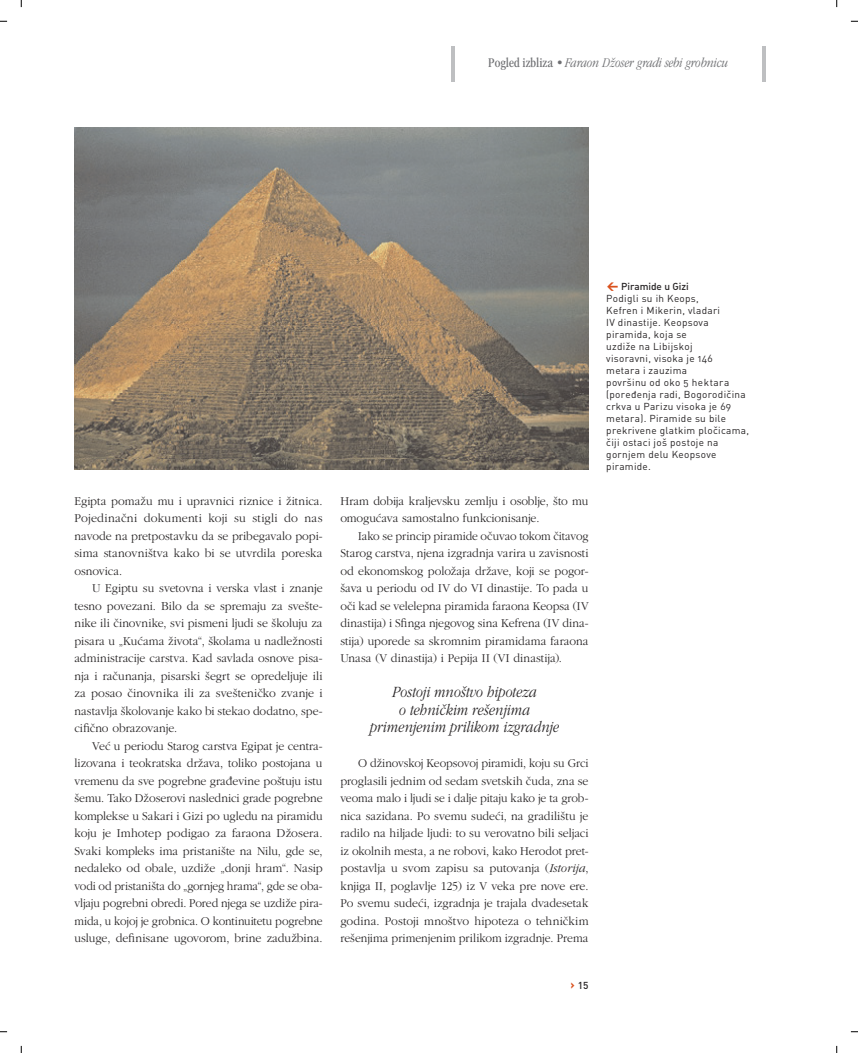
<style>
.page{position:relative;width:858px;height:1053px;background:#fff}
.page>*{position:absolute;margin:0;border:0;box-sizing:border-box;transform-origin:0 0}
.t1{font:italic 300 16.25px/17.5px "ITC Garamond Std";letter-spacing:-.005em;color:#262324;text-align:center;scale:.85 1}
.t2{font:italic 300 condensed 13.75px "ITC Garamond Std";color:#6e6f72}
.t3{font:300 12.5px/17.5px "ITC Garamond Std";color:#262324;text-align:justify;scale:.95 1}
.t4{font:300 12.5px/17.5px "ITC Garamond Std";color:#262324;text-align:justify;scale:.93 1}
.t5{font:10px/12px "DIN UV Regular";letter-spacing:.03em;color:#262324}
.t6{font:10px "DIN UV Medium";color:#262324}
.t7{font:500 10px "DIN";color:#231f20}
.s1{font-weight:400;font-style:normal}
.s2{font-family:"Adobe Garamond Pro";font-weight:400;font-stretch:normal}
.s3{font-style:italic}
.s4{font-weight:700;font-size:12.5px;color:#da511d}
.s5{font-family:"DIN";font-weight:900;font-size:11.25px;color:#da511d}
</style>
<div class="page">
<hr style="left:451px;top:46px;width:3px;height:36px;background:#bebfc1">
<hr style="left:762px;top:46px;width:3px;height:35px;background:#bebfc1">
<img style="left:74px;top:128px;width:514px;height:341px">
<svg style="left:0;top:20px;width:7px;height:2px"></svg>
<svg style="left:850px;top:20px;width:7px;height:2px"></svg>
<svg style="left:20px;top:0;width:2px;height:7px"></svg>
<svg style="left:20px;top:1045px;width:2px;height:7px"></svg>
<p class="t2" style="left:488px;top:58px;width:242px"><span class="s1">Pogled izbliza</span> <span class="s2">•</span> Faraon Džoser gradi sebi grobnicu</p>
<p class="t3" style="left:74px;top:493px;width:263px">Egip ta po ma žu mu i uprav ni ci ri zni ce i žit ni ca.<br>Po je di nač ni do ku men ti ko ji su sti gli do nas na vo de na pret po stav ku da se pri be ga va lo po pi&shy;si ma sta nov ni štva ka ko bi se utvr di la po re ska osno vi ca.</p>
<p class="t3" style="left:74px;top:580px;width:263px;text-indent:18px">U Egip tu su sve tov na i ver ska vlast i zna nje te sno po ve za ni. Bi lo da se spre ma ju za sve šte&shy;ni ke ili či nov ni ke, svi pi sme ni lju di se ško lu ju za pi sa ra u „Ku ća ma ži vo ta“, ško la ma u nad le žno sti ad mi ni stra ci je car stva. Kad sa vla da osno ve pi sa&shy;nja i ra ču na nja, pi sar ski še grt se opre de lju je ili za po sao či nov ni ka ili za sve šte nič ko zva nje i na sta vlja ško lo va nje ka ko bi ste kao do dat no, spe&shy;ci fič no obra zo va nje.</p>
<p class="t3" style="left:74px;top:738px;width:263px;text-indent:18px">Već u pe ri o du Sta rog car stva Egi pat je cen tra&shy;li zo va na i te o krat ska dr ža va, to li ko po sto ja na u vre me nu da sve po greb ne gra đe vi ne po štu ju istu še mu. Ta ko Džo se ro vi na sled ni ci gra de po greb ne kom plek se u Sa ka ri i Gi zi po ugle du na pi ra mi du ko ju je Im ho tep po di gao za fa ra o na Džo se ra.<br>Sva ki kom pleks ima pri sta ni šte na Ni lu, gde se, ne da le ko od oba le, uz di že „do nji hram“. Na sip vo di od pri sta ni šta do „gor njeg hra ma“, gde se oba&shy;vlja ju po greb ni ob re di. Po red nje ga se uz di že pi ra&shy;mi da, u ko joj je grob ni ca. O kon ti nu i te tu po greb ne uslu ge, de fini sa ne ugo vo rom, bri ne za du žbi na.</p>
<p class="t3" style="left:340px;top:493px;width:263px">Hram do bi ja kra ljev sku ze mlju i oso blje, što mu omo gu ća va sa mo stal no funk ci o ni sa nje.</p>
<p class="t4" style="left:340px;top:528px;width:268px;text-indent:18px">Iako se prin cip pi ra mi de oču vao to kom či ta vog Sta rog car stva, nje na iz grad nja va ri ra u za vi sno sti od eko nom skog po lo ža ja dr ža ve, ko ji se po gor&shy;ša va u pe ri o du od IV do VI di na sti je. To pa da u oči kad se ve le lep na pi ra mi da fa ra o na Ke op sa (IV di na sti ja) i Sfin ga nje go vog si na Ke fre na (IV di na&shy;sti ja) upo re de sa skrom nim pi ra mi da ma fa ra o na Una sa (V di na sti ja) i Pe pi ja II (VI di na sti ja).</p>
<h1 class="t1" style="left:370px;top:684px;width:224px">Po sto ji mno štvo hi po te za<br>o teh nič kim re še nji ma<br>pri me nje nim pri li kom iz grad nje</h1>
<p class="t4" style="left:340px;top:755px;width:268px;text-indent:18px">O dži nov skoj Ke op so voj pi ra mi di, ko ju su Gr ci pro gla si li jed nim od se dam svet skih ču da, zna se ve o ma ma lo i lju di se i da lje pi ta ju ka ko je ta grob&shy;ni ca sa zi da na. Po sve mu su de ći, na gra di li štu je ra di lo na hi lja de lju di: to su ve ro vat no bi li se lja ci iz okol nih me sta, a ne ro bo vi, ka ko He ro dot pret&shy;po sta vlja u svom za pi su sa pu to va nja (<span class="s3">Isto ri ja</span>, knji ga II, po gla vlje 125) iz V ve ka pre no ve ere.<br>Po sve mu su de ći, iz grad nja je tra ja la dva de se tak go di na. Po sto ji mno štvo hi po te za o teh nič kim re še nji ma pri me nje nim pri li kom iz grad nje. Pre ma</p>
<p class="t7" style="left:570px;top:981px;width:19px"><span class="s4">›</span> 15</p>
<p class="t6" style="left:606px;top:283px;width:84px"><span class="s5">&lt;</span> Piramide u Gizi</p>
<p class="t5" style="left:606px;top:294px;width:144px">Podigli su ih Keops,<br>Kefren i Mikerin, vladari<br>IV dinastije. Keopsova piramida, koja se<br>uzdiže na Libijskoj<br>visoravni, visoka je 146<br>metara i zauzima<br>površinu od oko 5 hektara (poređenja radi, Bogorodičina crkva u Parizu visoka je 69 metara). Piramide su bile prekrivene glatkim pločicama, čiji ostaci još postoje na gornjem delu Keopsove piramide.</p>
</div>
